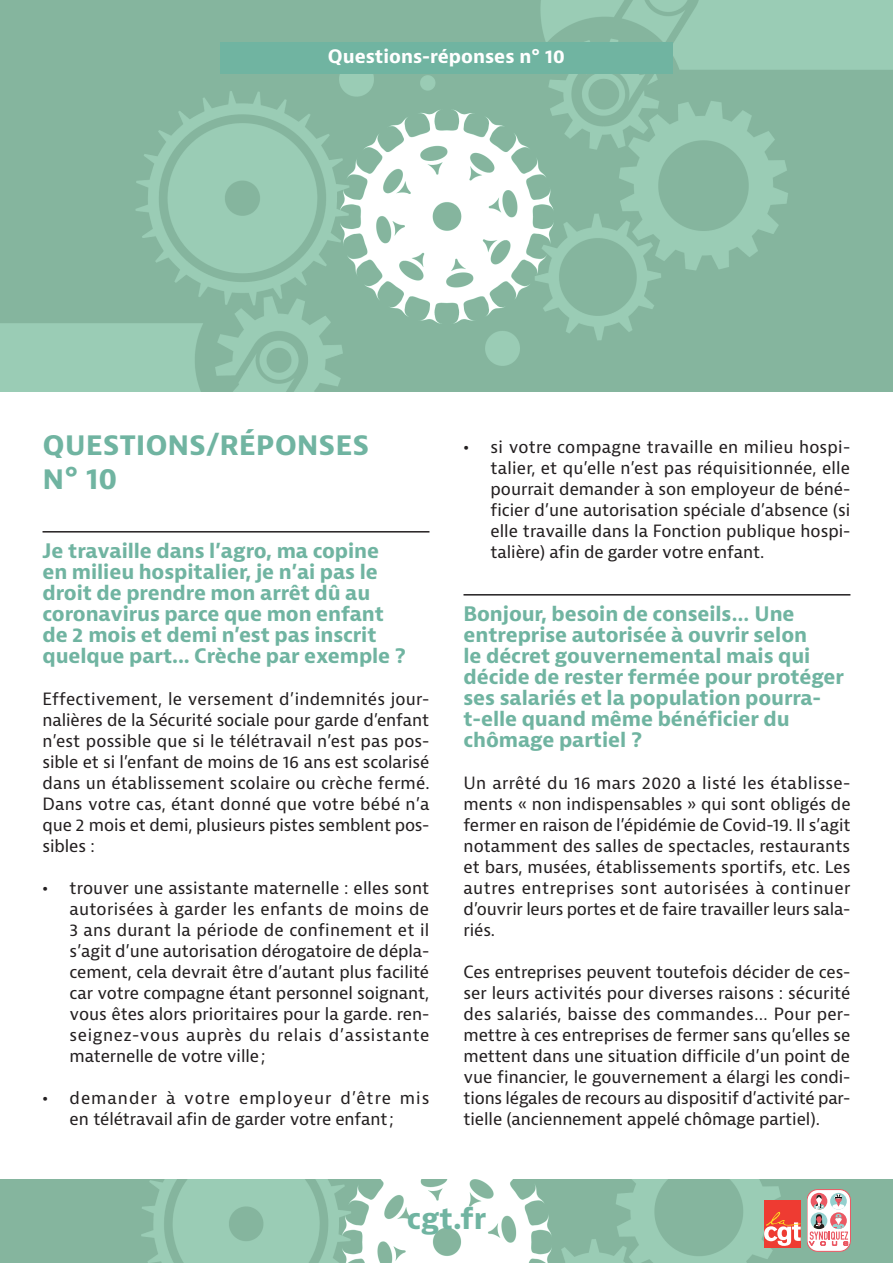
<style>
.page{position:relative;width:893px;height:1263px;background:#fff}
.page>*{position:absolute;margin:0;border:0;box-sizing:border-box;transform-origin:0 0}
.Titre_article{font:700 28.5px/34.2px "Bernina Sans";letter-spacing:-.005em;color:#70b4a1}
.Question{font:700 19.5px/21px "Bernina Sans";letter-spacing:-.005em;color:#70b4a1}
.Fiche_Sujet{font:700 18px "Bernina Sans";color:#fff}
.Texte{font:16.5px/21px "Bernina Sans";letter-spacing:-.005em;color:#231f20;text-align:justify}
.s1{font-weight:700}
</style>
<div class="page">
<img style="left:0;top:0;width:893px;height:391px">
<img style="left:0;top:1180px;width:893px;height:83px">
<svg style="left:807px;top:1189px;width:43px;height:62px"></svg>
<div style="left:807px;top:1189px;width:43px;height:62px;border:1px solid #eb5863;border-radius:11px"></div>
<svg style="left:809px;top:1194px;width:39px;height:51px"></svg>
<div style="left:764px;top:1200px;width:36px;height:47px;background:#ee3b32"></div>
<svg style="left:764px;top:1212px;width:37px;height:34px"></svg>
<hr style="left:43px;top:531px;width:386px;height:1px;background:#231f20">
<hr style="left:463px;top:594px;width:387px;height:1px;background:#231f20">
<div style="left:220px;top:43px;width:453px;height:31px;background:#70b4a1"></div>
<p class="Fiche_Sujet" style="left:328px;top:45px;width:239px">Questions-réponses n° 10</p>
<p class="Fiche_Sujet" style="left:353px;top:45px;width:188px">Questions-réponses</p>
<p class="Titre_article" style="left:43px;top:428px;width:328px">QUESTIONS/RÉPONSES<br>N° 10</p>
<p class="Question" style="left:43px;top:541px;width:365px">Je travaille dans l’agro, ma copine en milieu hospitalier, je n’ai pas le droit de prendre mon arrêt dû au coronavirus parce que mon enfant de 2 mois et demi n’est pas inscrit quelque part... Crèche par exemple ?</p>
<p class="Texte" style="left:43px;top:689px;width:389px">Effectivement, le versement d’indemnités jour&shy;nalières de la Sécurité sociale pour garde d’enfant n’est possible que si le télétravail n’est pas pos&shy;sible et si l’enfant de moins de 16 ans est scolarisé dans un établissement scolaire ou crèche fermé.<br>Dans votre cas, étant donné que votre bébé n’a que 2 mois et demi, plusieurs pistes semblent pos&shy;sibles :</p>
<p class="Texte" style="left:70px;top:878px;width:361px;text-indent:-27px"><span class="s1">•</span> trouver une assistante maternelle : elles sont autorisées à garder les enfants de moins de 3 ans durant la période de confinement et il s’agit d’une autorisation dérogatoire de dépla&shy;cement, cela devrait être d’autant plus facilité car votre compagne étant personnel soignant, vous êtes alors prioritaires pour la garde. ren&shy;seignez-vous auprès du relais d’assistante maternelle de votre ville;</p>
<p class="Texte" style="left:43px;top:1088px;width:388px;text-align:center"><span class="s1">•</span> demander à votre employeur d’être mis en télétravail afin de garder votre enfant ;</p>
<p class="Texte" style="left:490px;top:437px;width:361px;text-indent:-27px"><span class="s1">•</span> si votre compagne travaille en milieu hospi&shy;talier, et qu’elle n’est pas réquisitionnée, elle pourrait demander à son employeur de béné&shy;ficier d’une autorisation spéciale d’absence (si elle travaille dans la Fonction publique hospi&shy;talière) afin de garder votre enfant.</p>
<p class="Question" style="left:463px;top:604px;width:382px">Bonjour, besoin de conseils… Une entreprise autorisée à ouvrir selon<br>le décret gouvernemental mais qui décide de rester fermée pour protéger ses salariés et la population pourra&shy;t-elle quand même bénéficier du chômage partiel ?</p>
<p class="Texte" style="left:463px;top:773px;width:389px">Un arrêté du 16 mars 2020 a listé les établisse&shy;ments « non indispensables » qui sont obligés de fermer en raison de l’épidémie de Covid-19. Il s’agit notamment des salles de spectacles, restaurants et bars, musées, établissements sportifs, etc. Les autres entreprises sont autorisées à continuer d’ouvrir leurs portes et de faire travailler leurs sala&shy;riés.</p>
<p class="Texte" style="left:463px;top:962px;width:388px">Ces entreprises peuvent toutefois décider de ces&shy;ser leurs activités pour diverses raisons : sécurité des salariés, baisse des commandes… Pour per&shy;mettre à ces entreprises de fermer sans qu’elles se mettent dans une situation difficile d’un point de vue financier, le gouvernement a élargi les condi&shy;tions légales de recours au dispositif d’activité par&shy;tielle (anciennement appelé chômage partiel).</p>
<p class="Titre_article" style="left:407px;top:1202px;width:81px">cgt.fr</p>
</div>
